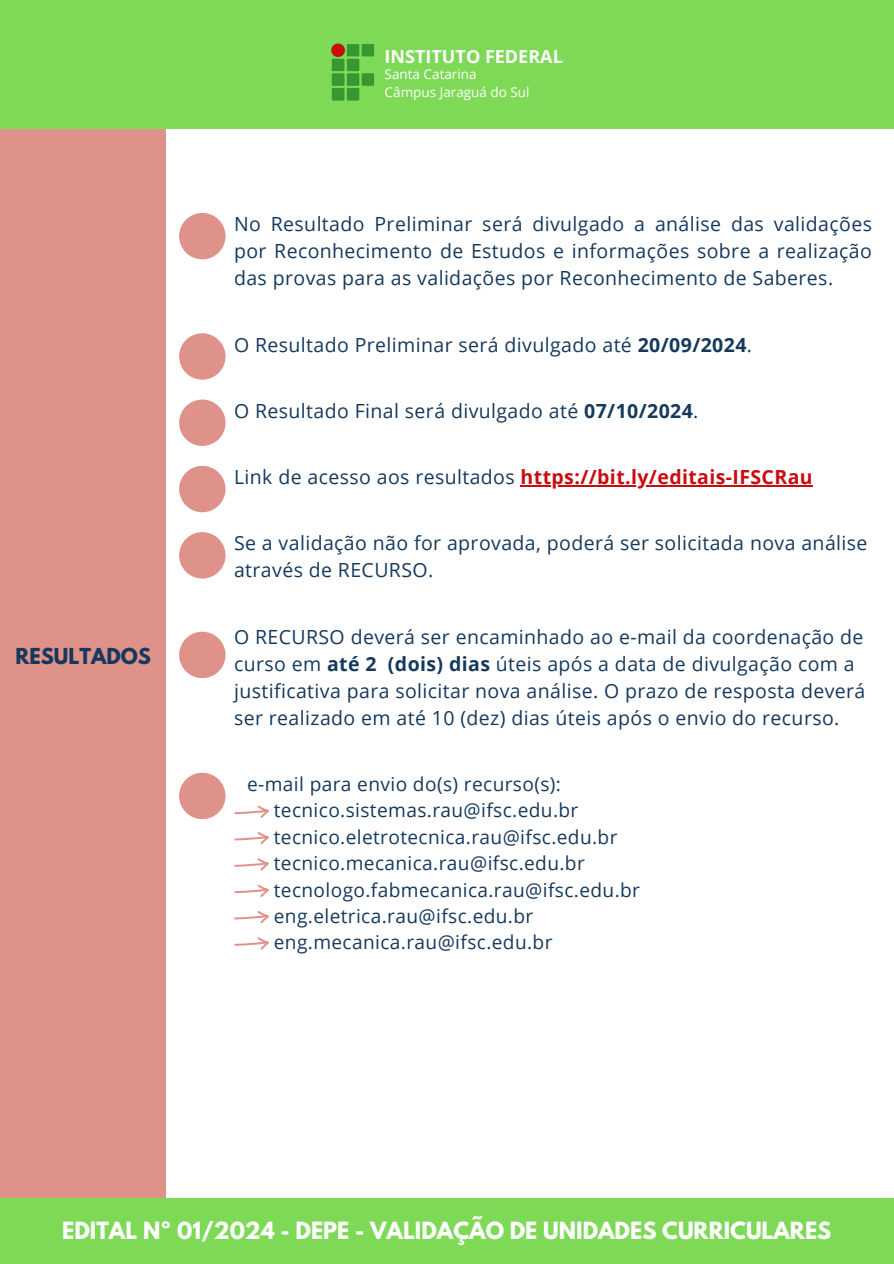
<style>
.page{position:relative;width:894px;height:1264px;background:#fff}
.page>*{position:absolute;margin:0;border:0;box-sizing:border-box;transform-origin:0 0}
.t1{font:700 21px "League Spartan";color:#fff}
.t2{font:19.5px/27px "Open Sans";letter-spacing:.02em;color:#15395d}
.t3{font:700 19.5px "Open Sans";letter-spacing:.02em;color:#c90c0f}
.t4{font:700 19.5px "League Spartan";color:#15395d}
.t5{font:19.05px/26.4px "Open Sans";letter-spacing:.02em;color:#15395d}
.t6{font:700 18px "Open Sans";color:#fff}
.t7{font:13.5px "Open Sans";color:#fff}
.s1{font-weight:700}
.s2{font-weight:400;color:#15395d}
</style>
<div class="page">
<div style="left:0;top:102px;width:166px;height:1118px;background:#df928a"></div>
<div style="left:0;top:1198px;width:893px;height:65px;background:#7ed957"></div>
<div style="left:0;top:0;width:893px;height:128px;background:#7ed957"></div>
<img style="left:331px;top:43px;width:44px;height:58px">
<div style="left:179px;top:466px;width:46px;height:46px;background:#df928a;border-radius:50%"></div>
<div style="left:179px;top:213px;width:46px;height:46px;background:#df928a;border-radius:50%"></div>
<div style="left:179px;top:333px;width:46px;height:46px;background:#df928a;border-radius:50%"></div>
<div style="left:179px;top:631px;width:46px;height:47px;background:#df928a;border-radius:50%"></div>
<svg style="left:234px;top:805px;width:35px;height:13px"></svg>
<svg style="left:234px;top:832px;width:35px;height:12px"></svg>
<svg style="left:234px;top:858px;width:35px;height:13px"></svg>
<svg style="left:234px;top:884px;width:35px;height:13px"></svg>
<svg style="left:234px;top:911px;width:35px;height:12px"></svg>
<svg style="left:234px;top:937px;width:35px;height:13px"></svg>
<hr style="left:520px;top:485px;width:292px;height:1px;background:#c90c0f">
<div style="left:179px;top:399px;width:46px;height:47px;background:#df928a;border-radius:50%"></div>
<div style="left:179px;top:532px;width:46px;height:46px;background:#df928a;border-radius:50%"></div>
<div style="left:179px;top:772px;width:46px;height:47px;background:#df928a;border-radius:50%"></div>
<p class="t6" style="left:384px;top:43px;width:180px">INSTITUTO FEDERAL</p>
<h3 class="t7" style="left:384px;top:64px;width:93px">Santa Catarina</h3>
<p class="t7" style="left:384px;top:82px;width:146px">Câmpus Jaraguá do Sul</p>
<h2 class="t2" style="left:234px;top:210px;width:639px;text-align:justify">No Resultado Preliminar será divulgado a análise das validações por Reconhecimento de Estudos e informações sobre a realização das provas para as validações por Reconhecimento de Saberes.</h2>
<p class="t2" style="left:234px;top:330px;width:519px">O Resultado Preliminar será divulgado até <span class="s1">20/09/2024</span>.</p>
<p class="t2" style="left:234px;top:397px;width:466px">O Resultado Final será divulgado até <span class="s1">07/10/2024</span>.</p>
<h2 class="t3" style="left:234px;top:463px;width:580px"><span class="s2">Link de acesso aos resultados</span> https://bit.ly/editais-IFSCRau</h2>
<h2 class="t4" style="left:16px;top:646px;width:137px">RESULTADOS</h2>
<h2 class="t2" style="left:234px;top:529px;width:634px">Se a validação não for aprovada, poderá ser solicitada nova análise através de RECURSO.</h2>
<h2 class="t2" style="left:234px;top:622px;width:632px">O RECURSO deverá ser encaminhado ao e-mail da coordenação de curso em <span class="s1">até 2 (dois) dias</span> úteis após a data de divulgação com a justificativa para solicitar nova análise. O prazo de resposta deverá ser realizado em até 10 (dez) dias úteis após o envio do recurso.</h2>
<h2 class="t5" style="left:274px;top:770px;width:367px;text-indent:-27px">e-mail para envio do(s) recurso(s): tecnico.sistemas.rau@ifsc.edu.br tecnico.eletrotecnica.rau@ifsc.edu.br tecnico.mecanica.rau@ifsc.edu.br tecnologo.fabmecanica.rau@ifsc.edu.br eng.eletrica.rau@ifsc.edu.br eng.mecanica.rau@ifsc.edu.br</h2>
<h1 class="t1" style="left:62px;top:1219px;width:770px">EDITAL Nº 01/2024 - DEPE - VALIDAÇÃO DE UNIDADES CURRICULARES</h1>
</div>
